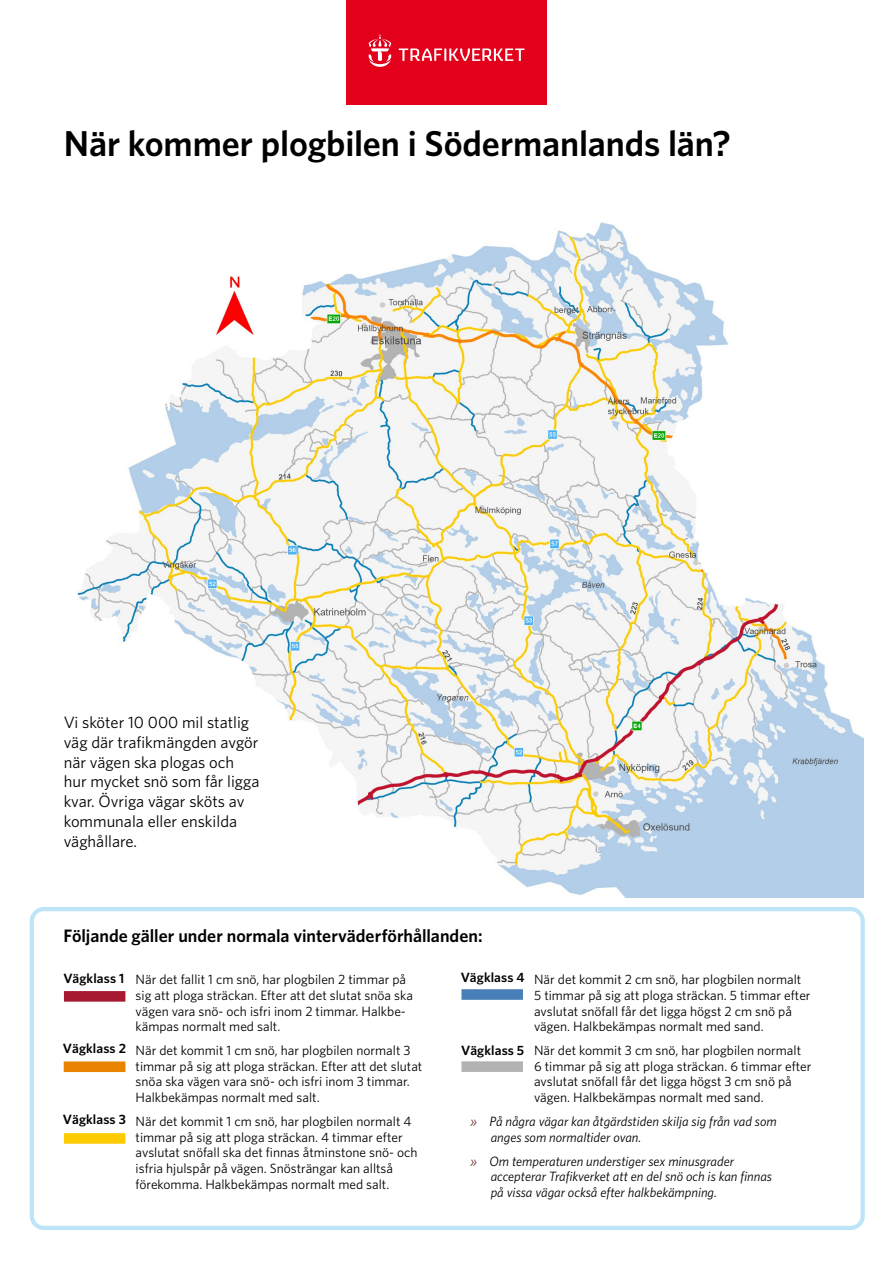
<style>
.page{position:relative;width:893px;height:1263px;background:#fff}
.page>*{position:absolute;margin:0;border:0;box-sizing:border-box;transform-origin:0 0}
.t1{font:600 36px "Whitney";letter-spacing:-.005em;color:#000}
.t2{font:600 18px "Whitney";color:#000}
.t3{font:16.5px/19.8px "Whitney";color:#000}
.t4{font:13.5px/15.6px "Whitney";color:#000}
.t5{font:italic 13.5px/15.6px "Whitney";color:#000}
.t6{font:600 13.5px "Whitney";letter-spacing:.01em;color:#000}
.s1{font-weight:600}
.s2{color:#6c2926}
</style>
<div class="page">
<div style="left:346px;top:0;width:201px;height:105px;background:#e2001a"></div>
<svg style="left:399px;top:48px;width:125px;height:13px"></svg>
<svg style="left:368px;top:34px;width:24px;height:33px"></svg>
<img style="left:77px;top:222px;width:786px;height:675px">
<div style="left:461px;top:1061px;width:62px;height:11px;background:#b2b2b2"></div>
<div style="left:461px;top:989px;width:62px;height:11px;background:#487fb8"></div>
<div style="left:64px;top:1133px;width:61px;height:11px;background:#fecb00"></div>
<div style="left:64px;top:1061px;width:61px;height:11px;background:#e98300"></div>
<div style="left:64px;top:991px;width:61px;height:11px;background:#a71930"></div>
<div style="left:30px;top:907px;width:835px;height:323px;border:4px solid #bde4f7;border-radius:12px"></div>
<h1 class="t1" style="left:64px;top:120px;width:669px">När kommer plogbilen i Södermanlands län?</h1>
<p class="t3" style="left:64px;top:712px;width:197px">Vi sköter 10 000 mil statlig väg där trafkmängden avgör när vägen ska plogas och hur mycket snö som får ligga kvar. Övriga vägar sköts av kommunala eller enskilda väghållare.</p>
<h4 class="t2" style="left:64px;top:923px;width:421px">Följande gäller under normala vinterväderförhållanden:</h4>
<p class="t6" style="left:63px;top:969px;width:62px">Vägklass 1</p>
<p class="t4" style="left:534px;top:971px;width:278px;text-indent:-73px"><span class="s1">Vägklass 4</span> När det kommit 2 cm snö, har plogbilen normalt 5 timmar på sig att ploga sträckan. 5 timmar efter avslutat snöfall får det ligga högst 2 cm snö på vägen. Halkbekämpas normalt med sand.</p>
<p class="t4" style="left:534px;top:1042px;width:279px;text-indent:-73px"><span class="s1">Vägklass 5</span> När det kommit 3 cm snö, har plogbilen normalt 6 timmar på sig att ploga sträckan. 6 timmar efter avslutat snöfall får det ligga högst 3 cm snö på vägen. Halkbekämpas normalt med sand.</p>
<p class="t5" style="left:491px;top:1113px;width:288px;text-indent:-20px"><span class="s2">»</span> På några vägar kan åtgärdstiden skilja sig från vad som anges som normaltider ovan.</p>
<p class="t5" style="left:491px;top:1153px;width:283px;text-indent:-20px"><span class="s2">»</span> Om temperaturen understiger sex minusgrader accepterar Trafkverket att en del snö och is kan fnnas på vissa vägar också efter halkbekämpning.</p>
<p class="t4" style="left:136px;top:971px;width:279px">När det fallit 1 cm snö, har plogbilen 2 timmar på sig att ploga sträckan. Efter att det slutat snöa ska vägen vara snö- och isfri inom 2 timmar. Halkbe&shy;kämpas normalt med salt.</p>
<p class="t4" style="left:136px;top:1042px;width:288px">När det kommit 1 cm snö, har plogbilen normalt 3 timmar på sig att ploga sträckan. Efter att det slutat snöa ska vägen vara snö- och isfri inom 3 timmar.<br>Halkbekämpas normalt med salt.</p>
<p class="t4" style="left:136px;top:1113px;width:283px">När det kommit 1 cm snö, har plogbilen normalt 4 timmar på sig att ploga sträckan. 4 timmar efter avslutat snöfall ska det fnnas åtminstone snö- och isfria hjulspår på vägen. Snösträngar kan alltså förekomma. Halkbekämpas normalt med salt.</p>
<h5 class="t6" style="left:63px;top:1039px;width:65px">Vägklass 2</h5>
<p class="t6" style="left:63px;top:1111px;width:64px">Vägklass 3</p>
</div>
